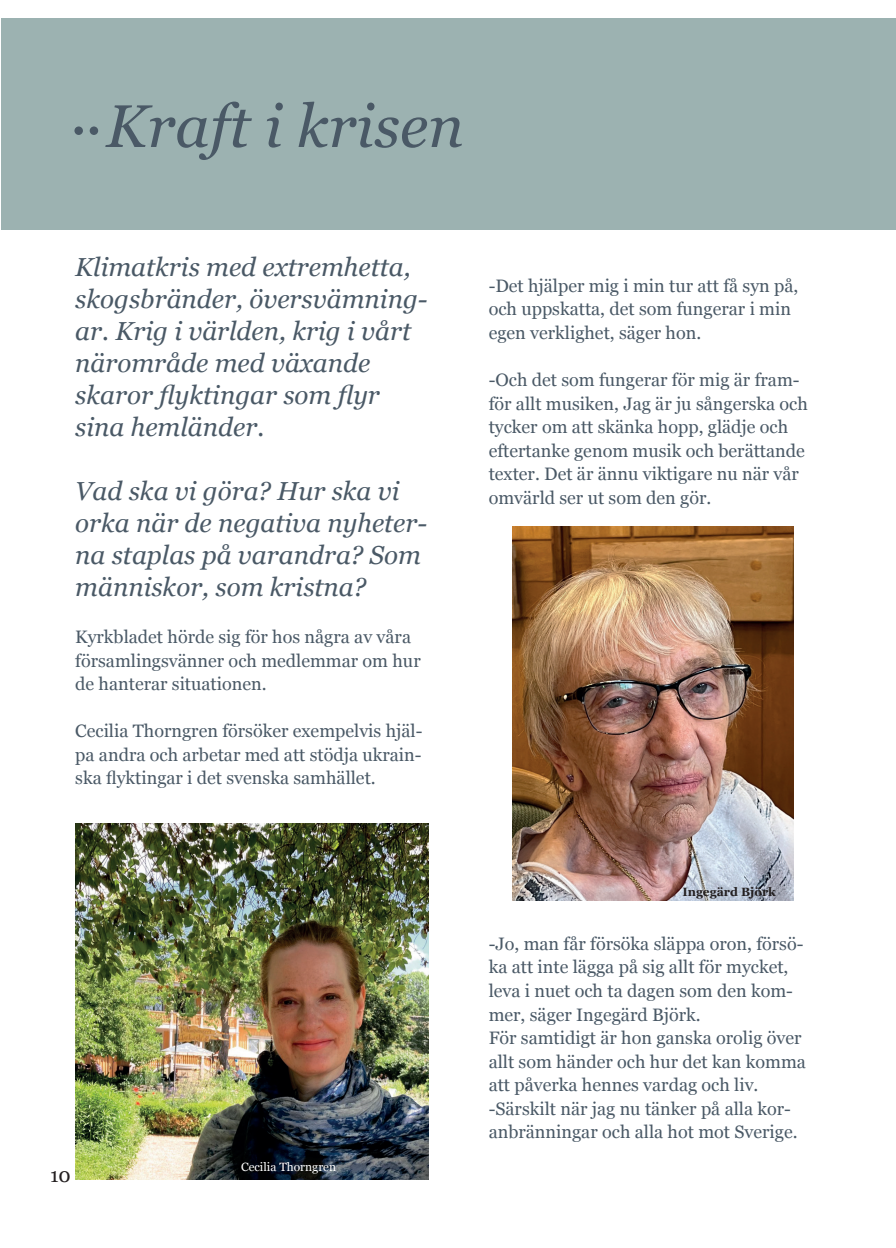
<style>
.page{position:relative;width:896px;height:1248px;background:#fff}
.page>*{position:absolute;margin:0;border:0;box-sizing:border-box;transform-origin:0 0}
.t1{font:italic 60px "Georgia";color:#4a5966}
.t2{font:italic 26px/32px "Georgia";color:#4a5966}
.t3{font:20px "Georgia";color:#231f20}
.t4{font:18px/23.6px "Georgia";color:#4a5966}
.t5{font:12px "Georgia";color:#fff}
.t6{font:700 12px "Georgia";color:#231f20}
</style>
<div class="page">
<div style="left:2px;top:18px;width:894px;height:212px;background:#9cb2b1"></div>
<div style="left:74px;top:126px;width:9px;height:9px;background:#4a5966;border-radius:50%"></div>
<div style="left:90px;top:126px;width:8px;height:9px;background:#4a5966;border-radius:50%"></div>
<img style="left:75px;top:823px;width:353px;height:356px">
<img style="left:513px;top:526px;width:281px;height:374px">
<h1 class="t1" style="left:106px;top:82px;width:359px">Kraft i krisen</h1>
<h2 class="t2" style="left:75px;top:249px;width:354px">Klimatkris med extremhetta, skogsbränder, översvämning&shy;ar. Krig i världen, krig i vårt närområde med växande skaror flyktingar som flyr sina hemländer.</h2>
<h2 class="t2" style="left:75px;top:473px;width:353px">Vad ska vi göra? Hur ska vi orka när de negativa nyheter&shy;na staplas på varandra? Som människor, som kristna?</h2>
<p class="t4" style="left:75px;top:624px;width:347px">Kyrkbladet hörde sig för hos några av våra församlingsvänner och medlemmar om hur de hanterar situationen.</p>
<p class="t4" style="left:75px;top:718px;width:349px;text-align:justify">Cecilia Thorngren försöker exempelvis hjäl&shy;pa andra och arbetar med att stödja ukrain&shy;ska flyktingar i det svenska samhället.</p>
<p class="t4" style="left:489px;top:273px;width:311px">-Det hjälper mig i min tur att få syn på, och uppskatta, det som fungerar i min egen verklighet, säger hon.</p>
<p class="t4" style="left:489px;top:367px;width:321px">-Och det som fungerar för mig är fram&shy;för allt musiken, Jag är ju sångerska och tycker om att skänka hopp, glädje och eftertanke genom musik och berättande texter. Det är ännu viktigare nu när vår omvärld ser ut som den gör.</p>
<p class="t3" style="left:50px;top:1160px;width:22px">10</p>
<p class="t5" style="left:241px;top:1157px;width:97px">Cecilia Thorngren</p>
<p class="t6" style="left:682px;top:882px;width:95px">Ingegärd Björk</p>
<p class="t4" style="left:489px;top:931px;width:319px">-Jo, man får försöka släppa oron, försö&shy;ka att inte lägga på sig allt för mycket, leva i nuet och ta dagen som den kom&shy;mer, säger Ingegärd Björk.<br>För samtidigt är hon ganska orolig över allt som händer och hur det kan komma att påverka hennes vardag och liv. -Särskilt när jag nu tänker på alla kor&shy;anbränningar och alla hot mot Sverige.</p>
</div>
